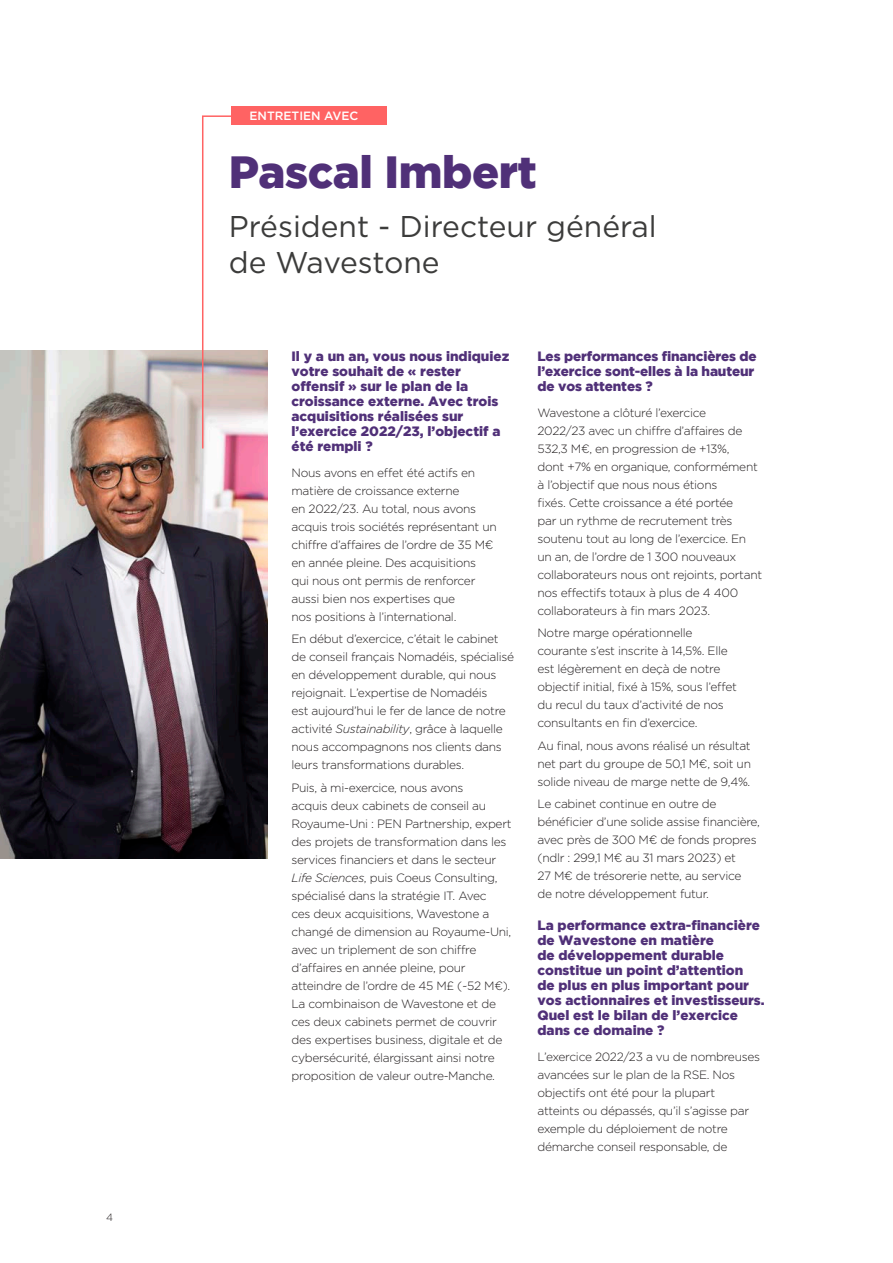
<style>
.page{position:relative;width:893px;height:1263px;background:#fff}
.page>*{position:absolute;margin:0;border:0;box-sizing:border-box;transform-origin:0 0}
.t1{font:900 45px "Gotham";letter-spacing:-.01em;color:#503078}
.t2{font:30px/36px "Gotham";color:#3c3c3b}
.Question{font:900 13.5px/15px "Gotham";color:#503078}
.Texte_courant{font:300 12px/18px "Gotham";letter-spacing:-.025em;color:#231f20}
.Texte_courant-2{font:500 12px "Gotham";color:#fff}
.t3{font:300 10.5px "Gotham";color:#231f20}
.s1{font-style:italic}
</style>
<div class="page">
<img style="left:0;top:351px;width:268px;height:507px">
<svg style="left:201px;top:115px;width:46px;height:335px"></svg>
<div style="left:232px;top:106px;width:155px;height:19px;background:#ff6363"></div>
<p class="t3" style="left:106px;top:1210px;width:8px">4</p>
<p class="Texte_courant-2" style="left:250px;top:108px;width:110px">ENTRETIEN AVEC</p>
<p class="t1" style="left:229px;top:146px;width:310px">Pascal Imbert</p>
<p class="t2" style="left:229px;top:208px;width:430px">Président - Directeur général de Wavestone</p>
<p class="Question" style="left:292px;top:348px;width:219px">Il y a un an, vous nous indiquiez votre souhait de « rester offensif » sur le plan de la croissance externe. Avec trois acquisitions réalisées sur l’exercice 2022/23, l’objectif a été rempli ?</p>
<p class="Texte_courant" style="left:292px;top:463px;width:207px">Nous avons en effet été actifs en matière de croissance externe<br>en 2022/23. Au total, nous avons acquis trois sociétés représentant un chiffre d’affaires de l’ordre de 35 M€ en année pleine. Des acquisitions qui nous ont permis de renforcer aussi bien nos expertises que<br>nos positions à l’international.</p>
<p class="Texte_courant" style="left:292px;top:630px;width:224px">En début d’exercice, c’était le cabinet de conseil français Nomadéis, spécialisé en développement durable, qui nous rejoignait. L’expertise de Nomadéis<br>est aujourd’hui le fer de lance de notre activité <span class="s1">Sustainability</span>, grâce à laquelle nous accompagnons nos clients dans leurs transformations durables.</p>
<p class="Texte_courant" style="left:292px;top:778px;width:222px">Puis, à mi-exercice, nous avons<br>acquis deux cabinets de conseil au Royaume‑Uni : PEN Partnership, expert des projets de transformation dans les services financiers et dans le secteur <span class="s1">Life Sciences</span>, puis Coeus Consulting, spécialisé dans la stratégie IT. Avec<br>ces deux acquisitions, Wavestone a changé de dimension au Royaume‑Uni, avec un triplement de son chiffre d’affaires en année pleine, pour atteindre de l’ordre de 45 M£ (~52 M€).<br>La combinaison de Wavestone et de ces deux cabinets permet de couvrir des expertises business, digitale et de cybersécurité, élargissant ainsi notre proposition de valeur outre-Manche.</p>
<p class="Question" style="left:537px;top:348px;width:221px">Les performances financières de l’exercice sont-elles à la hauteur de vos attentes ?</p>
<p class="Texte_courant" style="left:537px;top:403px;width:226px">Wavestone a clôturé l’exercice<br>2022/23 avec un chiffre d’affaires de 532,3 M€, en progression de +13%,<br>dont +7% en organique, conformément à l’objectif que nous nous étions<br>fixés. Cette croissance a été portée<br>par un rythme de recrutement très soutenu tout au long de l’exercice. En un an, de l’ordre de 1 300 nouveaux collaborateurs nous ont rejoints, portant nos effectifs totaux à plus de 4 400 collaborateurs à fin mars 2023.</p>
<p class="Texte_courant" style="left:537px;top:624px;width:201px">Notre marge opérationnelle courante s’est inscrite à 14,5%. Elle est légèrement en deçà de notre objectif initial, fixé à 15%, sous l’effet du recul du taux d’activité de nos consultants en fin d’exercice.</p>
<p class="Texte_courant" style="left:537px;top:736px;width:215px;text-align:justify">Au final, nous avons réalisé un résultat net part du groupe de 50,1 M€, soit un solide niveau de marge nette de 9,4%.</p>
<p class="Texte_courant" style="left:537px;top:794px;width:224px">Le cabinet continue en outre de bénéficier d’une solide assise financière, avec près de 300 M€ de fonds propres (ndlr : 299,1 M€ au 31 mars 2023) et<br>27 M€ de trésorerie nette, au service<br>de notre développement futur.</p>
<p class="Question" style="left:537px;top:917px;width:229px">La performance extra-financière de Wavestone en matière<br>de développement durable constitue un point d’attention<br>de plus en plus important pour vos actionnaires et investisseurs.<br>Quel est le bilan de l’exercice dans ce domaine ?</p>
<p class="Texte_courant" style="left:537px;top:1048px;width:224px">L’exercice 2022/23 a vu de nombreuses avancées sur le plan de la RSE. Nos objectifs ont été pour la plupart atteints ou dépassés, qu’il s’agisse par exemple du déploiement de notre démarche conseil responsable, de</p>
</div>
